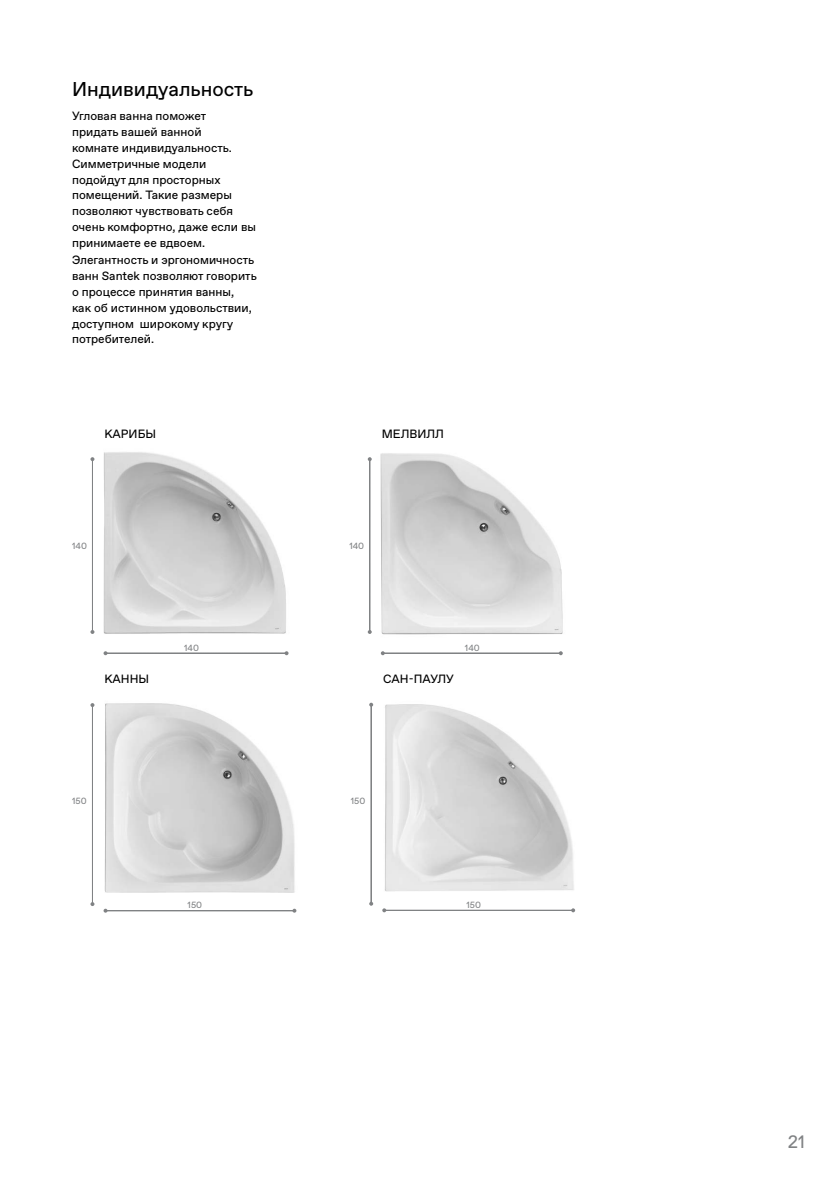
<style>
.page{position:relative;width:840px;height:1191px;background:#fff}
.page>*{position:absolute;margin:0;border:0;box-sizing:border-box;transform-origin:0 0}
.t1{font:20px "Favorit Pro";color:#000}
.t2{font:18px "Favorit Pro";color:#808284}
.t3{font:12px/15.8px "Favorit Pro";color:#000}
.t4{font:9px "Favorit Pro";color:#808284}
</style>
<div class="page">
<img style="left:94px;top:452px;width:192px;height:182px">
<img style="left:371px;top:453px;width:192px;height:182px">
<img style="left:94px;top:703px;width:201px;height:189px">
<img style="left:373px;top:704px;width:201px;height:188px">
<svg style="left:103px;top:651px;width:185px;height:4px"></svg>
<svg style="left:380px;top:651px;width:182px;height:4px"></svg>
<svg style="left:103px;top:908px;width:193px;height:4px"></svg>
<svg style="left:382px;top:908px;width:193px;height:4px"></svg>
<svg style="left:90px;top:457px;width:4px;height:177px"></svg>
<svg style="left:367px;top:457px;width:4px;height:177px"></svg>
<svg style="left:90px;top:703px;width:4px;height:203px"></svg>
<svg style="left:369px;top:702px;width:4px;height:203px"></svg>
<h1 class="t1" style="left:72px;top:78px;width:183px">Индивидуальность</h1>
<p class="t3" style="left:72px;top:108px;width:185px">Угловая ванна поможет<br>придать вашей ванной<br>комнате индивидуальность.<br>Симметричные модели подойдут для просторных помещений. Такие размеры позволяют чувствовать себя очень комфортно, даже если вы принимаете ее вдвоем.</p>
<p class="t3" style="left:72px;top:252px;width:186px">Элегантность и эргономичность ванн Santek позволяют говорить о процессе принятия ванны,<br>как об истинном удовольствии, доступном широкому кругу потребителей.</p>
<p class="t3" style="left:104px;top:425px;width:53px">КАРИБЫ</p>
<p class="t3" style="left:381px;top:425px;width:64px">МЕЛВИЛЛ</p>
<p class="t4" style="left:72px;top:541px;width:16px">140</p>
<p class="t4" style="left:349px;top:541px;width:16px">140</p>
<p class="t4" style="left:184px;top:642px;width:16px">140</p>
<p class="t4" style="left:464px;top:642px;width:16px">140</p>
<p class="t3" style="left:104px;top:671px;width:46px">КАННЫ</p>
<p class="t3" style="left:383px;top:671px;width:72px">САН-ПАУЛУ</p>
<p class="t4" style="left:72px;top:796px;width:16px">150</p>
<p class="t4" style="left:350px;top:795px;width:16px">150</p>
<p class="t4" style="left:187px;top:900px;width:16px">150</p>
<p class="t4" style="left:466px;top:899px;width:16px">150</p>
<h2 class="t2" style="left:787px;top:1131px;width:19px">21</h2>
</div>
